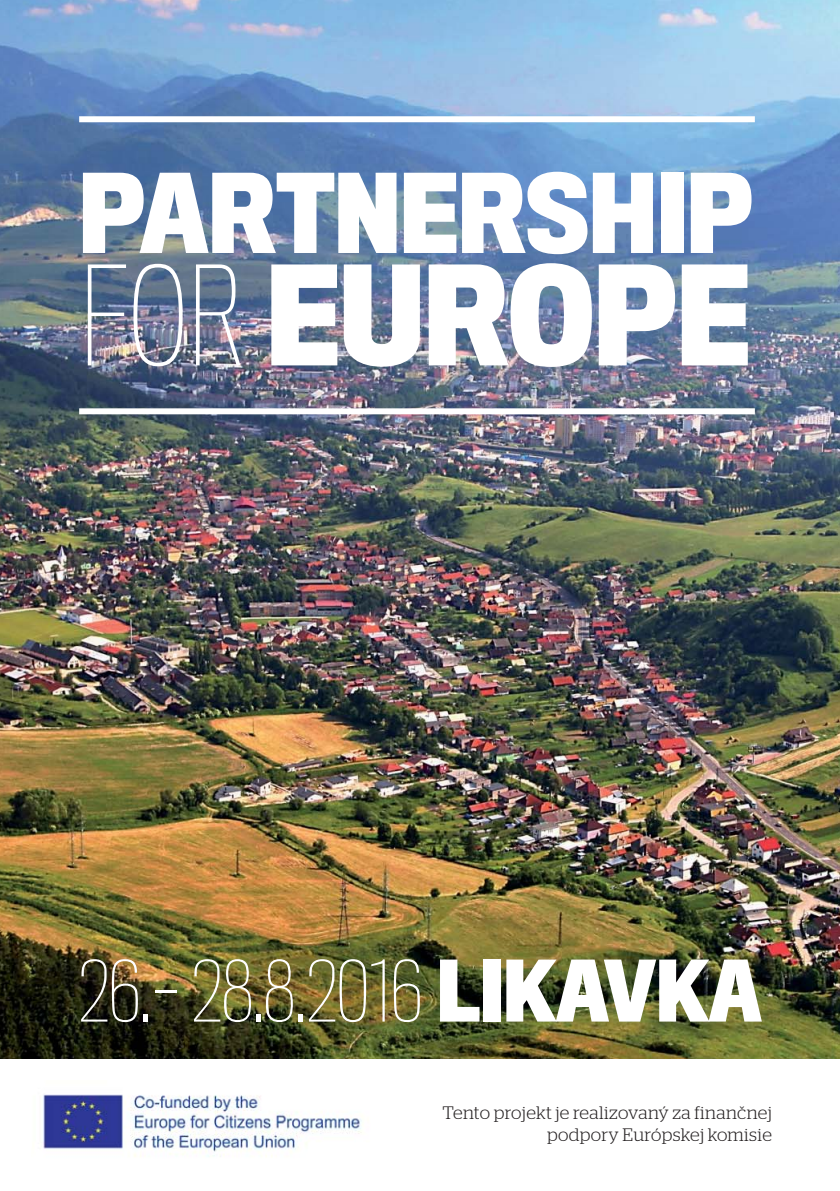
<style>
.page{position:relative;width:840px;height:1191px;background:#fff}
.page>*{position:absolute;margin:0;border:0;box-sizing:border-box;transform-origin:0 0}
.t1{font:700 127px "Titling Gothic FB Cond";color:#fff}
.t2{font:700 101px "Titling Gothic FB Cond";color:#fff}
.t3{font:100 78px "Titling Gothic FB Cond";color:#fff}
.t4{font:300 18px/21.6px "Stag";letter-spacing:.02em;color:#231f20;text-align:right}
.s1{font-weight:100}
.s2{font-weight:700}
</style>
<div class="page">
<img style="left:0;top:0;width:839px;height:1058px">
<img style="left:43px;top:1094px;width:319px;height:63px">
<div style="left:79px;top:116px;width:675px;height:6px;background:#fff"></div>
<div style="left:79px;top:408px;width:675px;height:6px;background:#fff"></div>
<h2 class="t2" style="left:79px;top:172px;width:675px">PARTNERSHIP</h2>
<h1 class="t1" style="left:79px;top:264px;width:672px"><span class="s1">FOR</span> EUROPE</h1>
<h3 class="t3" style="left:79px;top:959px;width:683px">26.- 28.8.2016 <span class="s2">LIKAVKA</span></h3>
<p class="t4" style="left:442px;top:1104px;width:331px">Tento projekt je realizovaný za finančnej podpory Európskej komisie</p>
</div>
